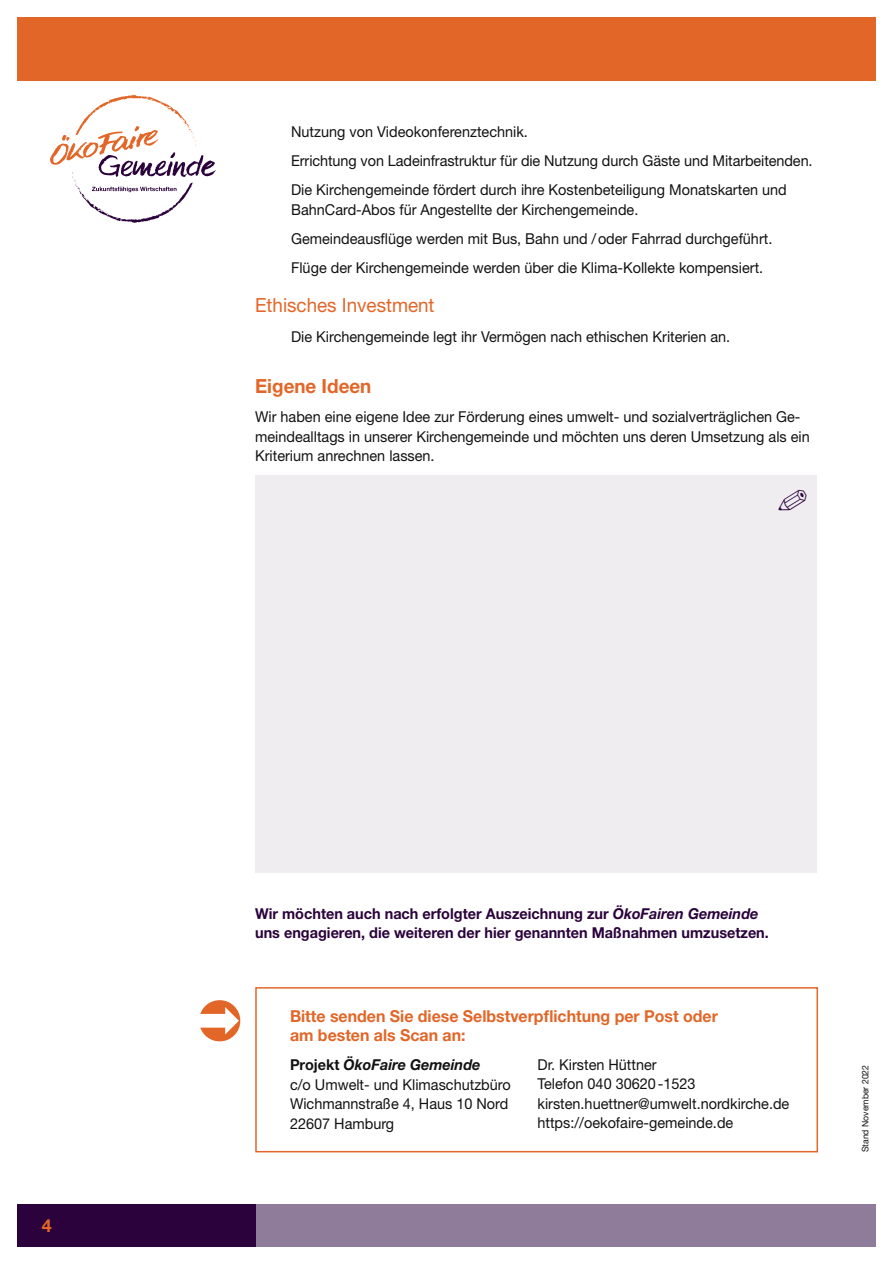
<style>
.page{position:relative;width:893px;height:1263px;background:#fff}
.page>*{position:absolute;margin:0;border:0;box-sizing:border-box;transform-origin:0 0}
.t1{font:19.5px "Helvetica Neue LT Std";color:#e26627;scale:.96 1}
.t2{font:700 19.5px "Helvetica Neue LT Std";color:#e26627;scale:.96 1}
.t3{font:700 18px "Helvetica Neue LT Std";color:#e26627}
.t4{font:700 16.5px/19.5px "Helvetica Neue LT Std";color:#e26627;scale:.96 1}
.t5{font:15px/19.5px "Helvetica Neue LT Std";color:#121212;scale:.96 1}
.t6{font:700 15px/19.5px "Helvetica Neue LT Std";color:#2b023b;scale:.96 1}
.t7{font:9px "Helvetica Neue LT Std";color:#121212;scale:.96 1}
.s1{font-style:italic}
.s2{font-weight:700}
.s3{font-weight:700;font-style:italic}
</style>
<div class="page">
<div style="left:17px;top:17px;width:859px;height:63px;background:#e26627"></div>
<div style="left:255px;top:1204px;width:621px;height:42px;background:#8f7c9b"></div>
<div style="left:17px;top:1204px;width:238px;height:42px;background:#2b023b"></div>
<svg style="left:50px;top:95px;width:166px;height:128px"></svg>
<svg style="left:200px;top:1000px;width:40px;height:41px"></svg>
<div style="left:255px;top:987px;width:563px;height:165px;border:2px solid #e26627"></div>
<div style="left:255px;top:476px;width:561px;height:397px;background:#f0edf1"></div>
<p class="t3" style="left:42px;top:1214px;width:12px">4</p>
<p class="t5" style="left:291px;top:117px;width:545px;line-height:29.2px">Nutzung von Videokonferenztechnik.<br>Errichtung von Ladeinfrastruktur für die Nutzung durch Gäste und Mitarbeitenden.<br>Die Kirchengemeinde fördert durch ihre Kostenbeteiligung Monatskarten und</p>
<p class="t5" style="left:291px;top:195px;width:503px;line-height:29.2px">BahnCard-Abos für Angestellte der Kirchengemeinde.<br>Gemeindeausflüge werden mit Bus, Bahn und /oder Fahrrad durchgeführt.<br>Flüge der Kirchengemeinde werden über die Klima-Kollekte kompensiert.</p>
<h1 class="t1" style="left:255px;top:294px;width:188px">Ethisches Investment</h1>
<p class="t5" style="left:291px;top:326px;width:459px">Die Kirchengemeinde legt ihr Vermögen nach ethischen Kriterien an.</p>
<h1 class="t2" style="left:255px;top:374px;width:123px">Eigene Ideen</h1>
<p class="t5" style="left:255px;top:407px;width:579px">Wir haben eine eigene Idee zur Förderung eines umwelt- und sozialverträglichen Ge&shy;meindealltags in unserer Kirchengemeinde und möchten uns deren Umsetzung als ein<br>Kriterium anrechnen lassen.</p>
<p class="t6" style="left:255px;top:903px;width:537px">Wir möchten auch nach erfolgter Auszeichnung zur <span class="s1">ÖkoFairen Gemeinde </span>uns engagieren, die weiteren der hier genannten Maßnahmen umzusetzen.</p>
<p class="t4" style="left:290px;top:1005px;width:447px">Bitte senden Sie diese Selbstverpflichtung per Post oder am besten als Scan an:</p>
<p class="t5" style="left:290px;top:1055px;width:231px"><span class="s2">Projekt</span> <span class="s3">ÖkoFaire Gemeinde<br></span>c/o Umwelt- und Klimaschutzbüro<br>Wichmannstraße 4, Haus 10 Nord<br>22607 Hamburg</p>
<p class="t5" style="left:537px;top:1054px;width:264px">Dr. Kirsten Hüttner<br>Telefon 040 30620-1523 kirsten.huettner@umwelt.nordkirche.de https://oekofaire-gemeinde.de</p>
<p class="t7" style="left:860px;top:1152px;width:93px;rotate:-90deg">Stand November 2022</p>
</div>
